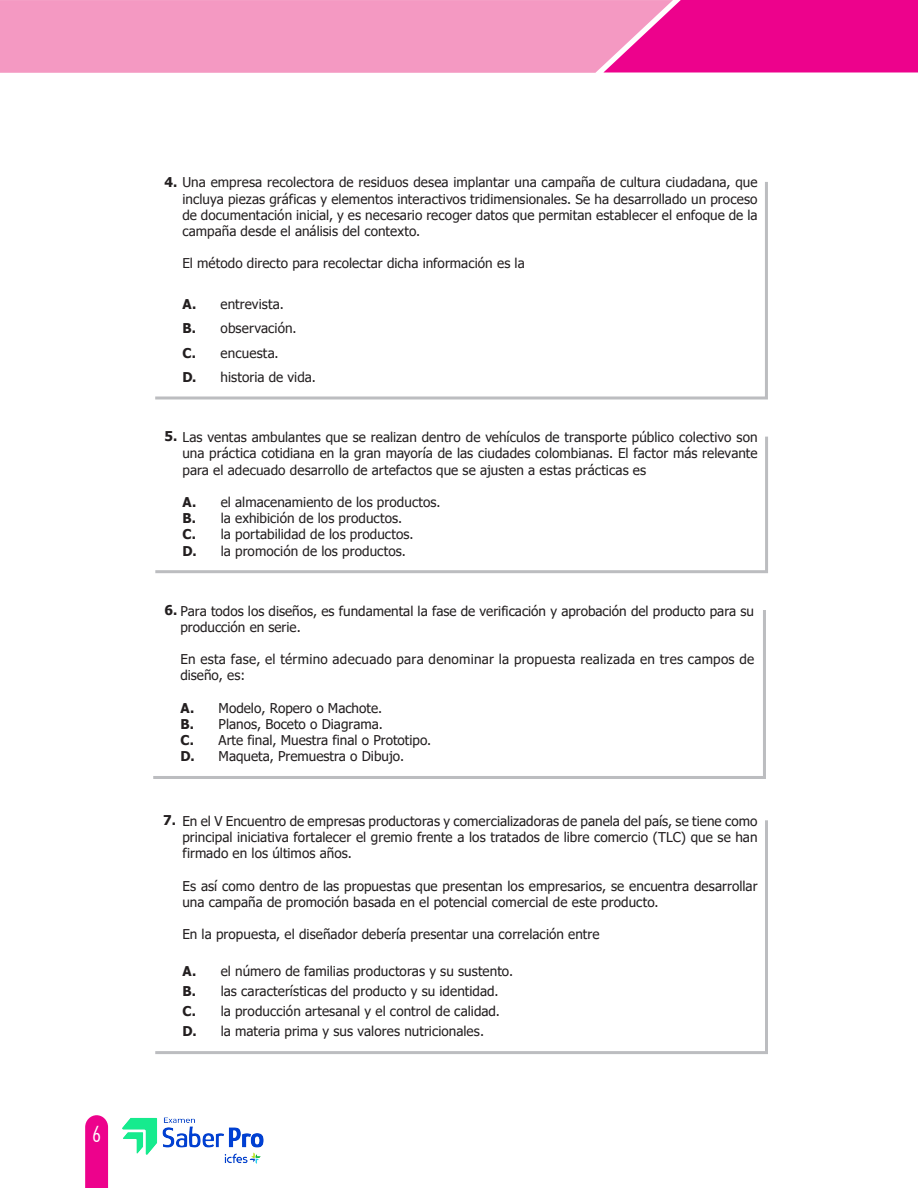
<style>
.page{position:relative;width:918px;height:1188px;background:#fff}
.page>*{position:absolute;margin:0;border:0;box-sizing:border-box;transform-origin:0 0}
.t1{font:300 condensed 22.5px "Futura BT";color:#fff}
.t2{font:13.5px/16.2px "Tahoma";letter-spacing:.005em;color:#231f20}
.t3{font:700 13.5px "Tahoma";color:#231f20}
.s1{font-weight:700}
</style>
<div class="page">
<svg style="left:85px;top:1115px;width:23px;height:73px;background:#ed0d91"></svg>
<div style="left:673px;top:0;width:245px;height:73px;background:#ed028c"></div>
<svg style="left:0;top:0;width:673px;height:73px;background:#f394c0"></svg>
<svg style="left:155px;top:182px;width:613px;height:218px"></svg>
<svg style="left:155px;top:436px;width:613px;height:138px"></svg>
<svg style="left:153px;top:610px;width:613px;height:169px"></svg>
<svg style="left:155px;top:820px;width:613px;height:234px"></svg>
<img style="left:123px;top:1117px;width:140px;height:46px">
<h1 class="t1" style="left:92px;top:1120px;width:10px">6</h1>
<p class="t2" style="left:165px;top:174px;width:594px"><span class="s1">4.</span> Una empresa recolectora de residuos desea implantar una campaña de cultura ciudadana, que</p>
<p class="t2" style="left:182px;top:190px;width:577px;text-align:justify">incluya piezas gráficas y elementos interactivos tridimensionales. Se ha desarrollado un proceso de documentación inicial, y es necesario recoger datos que permitan establecer el enfoque de la campaña desde el análisis del contexto.</p>
<p class="t2" style="left:182px;top:255px;width:344px">El método directo para recolectar dicha información es la</p>
<p class="t2" style="left:182px;top:291px;width:135px;line-height:24.3px"><span class="s1">A.</span> entrevista.<br><span class="s1">B.</span> observación.<br><span class="s1">C.</span> encuesta.<br><span class="s1">D.</span> historia de vida.</p>
<p class="t2" style="left:165px;top:428px;width:595px"><span class="s1">5.</span> Las ventas ambulantes que se realizan dentro de vehículos de transporte público colectivo son</p>
<p class="t2" style="left:182px;top:445px;width:577px">una práctica cotidiana en la gran mayoría de las ciudades colombianas. El factor más relevante para el adecuado desarrollo de artefactos que se ajusten a estas prácticas es</p>
<p class="t2" style="left:182px;top:493px;width:260px"><span class="s1">A.</span> el almacenamiento de los productos.<br><span class="s1">B.</span> la exhibición de los productos.<br><span class="s1">C.</span> la portabilidad de los productos.<br><span class="s1">D.</span> la promoción de los productos.</p>
<p class="t2" style="left:165px;top:603px;width:591px"><span class="s1">6.</span> Para todos los diseños, es fundamental la fase de verificación y aprobación del producto para su</p>
<p class="t2" style="left:180px;top:619px;width:122px">producción en serie.</p>
<p class="t2" style="left:180px;top:652px;width:575px">En esta fase, el término adecuado para denominar la propuesta realizada en tres campos de diseño, es:</p>
<p class="t2" style="left:180px;top:700px;width:253px"><span class="s1">A.</span> Modelo, Ropero o Machote.<br><span class="s1">B.</span> Planos, Boceto o Diagrama.<br><span class="s1">C.</span> Arte final, Muestra final o Prototipo.<br><span class="s1">D.</span> Maqueta, Premuestra o Dibujo.</p>
<p class="t3" style="left:163px;top:811px;width:14px">7.</p>
<p class="t2" style="left:182px;top:814px;width:577px;text-align:justify">En el V Encuentro de empresas productoras y comercializadoras de panela del país, se tiene como principal iniciativa fortalecer el gremio frente a los tratados de libre comercio (TLC) que se han firmado en los últimos años.</p>
<p class="t2" style="left:182px;top:878px;width:577px">Es así como dentro de las propuestas que presentan los empresarios, se encuentra desarrollar una campaña de promoción basada en el potencial comercial de este producto.</p>
<p class="t2" style="left:182px;top:927px;width:419px">En la propuesta, el diseñador debería presentar una correlación entre</p>
<p class="t2" style="left:182px;top:961px;width:332px;line-height:20.1px"><span class="s1">A.</span> el número de familias productoras y su sustento.<br><span class="s1">B.</span> las características del producto y su identidad.<br><span class="s1">C.</span> la producción artesanal y el control de calidad.<br><span class="s1">D.</span> la materia prima y sus valores nutricionales.</p>
</div>
